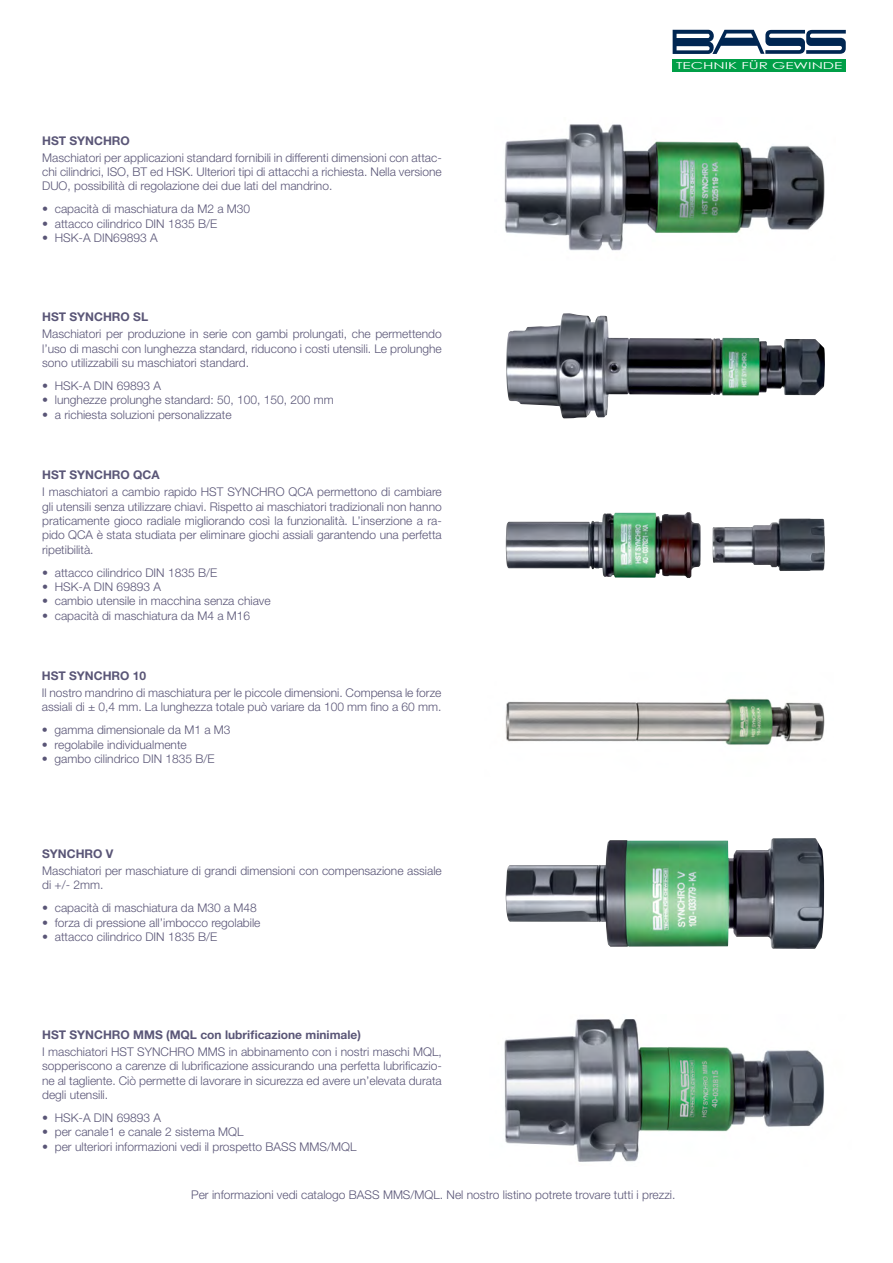
<style>
.page{position:relative;width:893px;height:1263px;background:#fff}
.page>*{position:absolute;margin:0;border:0;box-sizing:border-box;transform-origin:0 0}
.t1{font:300 12px/14.4px "Helvetica Neue LT Std";color:#5a5677;text-align:justify}
.t2{font:700 12px "Helvetica Neue LT Std";color:#5a5677}
.t3{font:9.6px "Century Gothic";color:#fff;scale:1.58 1}
</style>
<div class="page">
<div style="left:673px;top:59px;width:173px;height:13px;background:#009f47"></div>
<svg style="left:673px;top:30px;width:173px;height:24px"></svg>
<img style="left:506px;top:512px;width:183px;height:66px">
<img style="left:506px;top:838px;width:318px;height:111px">
<img style="left:506px;top:313px;width:319px;height:105px">
<img style="left:504px;top:124px;width:321px;height:127px">
<img style="left:504px;top:1019px;width:320px;height:143px">
<img style="left:505px;top:698px;width:320px;height:47px">
<p class="t2" style="left:42px;top:133px;width:89px">HST SYNCHRO</p>
<p class="t1" style="left:42px;top:150px;width:401px">Maschiatori per applicazioni standard fornibili in differenti dimensioni con attac&shy;chi cilindrici, ISO, BT ed HSK. Ulteriori tipi di attacchi a richiesta. Nella versione DUO, possibilità di regolazione dei due lati del mandrino.</p>
<p class="t1" style="left:42px;top:202px;width:210px">• capacità di maschiatura da M2 a M30</p>
<p class="t1" style="left:42px;top:216px;width:177px">• attacco cilindrico DIN 1835 B/E</p>
<p class="t1" style="left:42px;top:230px;width:117px">• HSK-A DIN69893 A</p>
<p class="t2" style="left:42px;top:309px;width:108px">HST SYNCHRO SL</p>
<p class="t1" style="left:42px;top:327px;width:401px">Maschiatori per produzione in serie con gambi prolungati, che permettendo l’uso di maschi con lunghezza standard, riducono i costi utensili. Le prolunghe sono utilizzabili su maschiatori standard.</p>
<p class="t1" style="left:42px;top:378px;width:120px">• HSK-A DIN 69893 A</p>
<p class="t1" style="left:42px;top:393px;width:293px">• lunghezze prolunghe standard: 50, 100, 150, 200 mm</p>
<p class="t1" style="left:42px;top:407px;width:191px">• a richiesta soluzioni personalizzate</p>
<p class="t2" style="left:42px;top:467px;width:119px">HST SYNCHRO QCA</p>
<p class="t1" style="left:42px;top:484px;width:401px">I maschiatori a cambio rapido HST SYNCHRO QCA permettono di cambiare gli utensili senza utilizzare chiavi. Rispetto ai maschiatori tradizionali non hanno praticamente gioco radiale migliorando così la funzionalità. L’inserzione a ra&shy;pido QCA è stata studiata per eliminare giochi assiali garantendo una perfetta ripetibilità.</p>
<p class="t1" style="left:42px;top:565px;width:177px">• attacco cilindrico DIN 1835 B/E</p>
<p class="t1" style="left:42px;top:579px;width:120px">• HSK-A DIN 69893 A</p>
<p class="t1" style="left:42px;top:594px;width:230px">• cambio utensile in macchina senza chiave</p>
<p class="t1" style="left:42px;top:608px;width:210px">• capacità di maschiatura da M4 a M16</p>
<p class="t2" style="left:42px;top:668px;width:106px">HST SYNCHRO 10</p>
<p class="t1" style="left:42px;top:685px;width:401px">Il nostro mandrino di maschiatura per le piccole dimensioni. Compensa le forze assiali di ± 0,4 mm. La lunghezza totale può variare da 100 mm fino a 60 mm.</p>
<p class="t1" style="left:42px;top:722px;width:190px">• gamma dimensionale da M1 a M3</p>
<p class="t1" style="left:42px;top:737px;width:147px">• regolabile individualmente</p>
<p class="t1" style="left:42px;top:751px;width:174px">• gambo cilindrico DIN 1835 B/E</p>
<p class="t2" style="left:42px;top:846px;width:73px">SYNCHRO V</p>
<p class="t1" style="left:42px;top:863px;width:401px">Maschiatori per maschiature di grandi dimensioni con compensazione assiale di +/- 2mm.</p>
<p class="t1" style="left:42px;top:901px;width:216px">• capacità di maschiatura da M30 a M48</p>
<p class="t1" style="left:42px;top:915px;width:220px">• forza di pressione all’imbocco regolabile</p>
<p class="t1" style="left:42px;top:929px;width:177px">• attacco cilindrico DIN 1835 B/E</p>
<p class="t2" style="left:42px;top:1027px;width:320px">HST SYNCHRO MMS (MQL con lubrificazione minimale)</p>
<p class="t1" style="left:42px;top:1044px;width:401px">I maschiatori HST SYNCHRO MMS in abbinamento con i nostri maschi MQL, sopperiscono a carenze di lubrificazione assicurando una perfetta lubrificazio&shy;ne al tagliente. Ciò permette di lavorare in sicurezza ed avere un’elevata durata degli utensili.</p>
<p class="t1" style="left:42px;top:1110px;width:120px">• HSK-A DIN 69893 A</p>
<p class="t1" style="left:42px;top:1125px;width:203px">• per canale1 e canale 2 sistema MQL</p>
<p class="t1" style="left:42px;top:1139px;width:316px">• per ulteriori informazioni vedi il prospetto BASS MMS/MQL</p>
<p class="t3" style="left:676px;top:59px;width:107px">TECHNIK FÜR GEWINDE</p>
<p class="t1" style="left:191px;top:1187px;width:486px">Per informazioni vedi catalogo BASS MMS/MQL. Nel nostro listino potrete trovare tutti i prezzi.</p>
</div>
